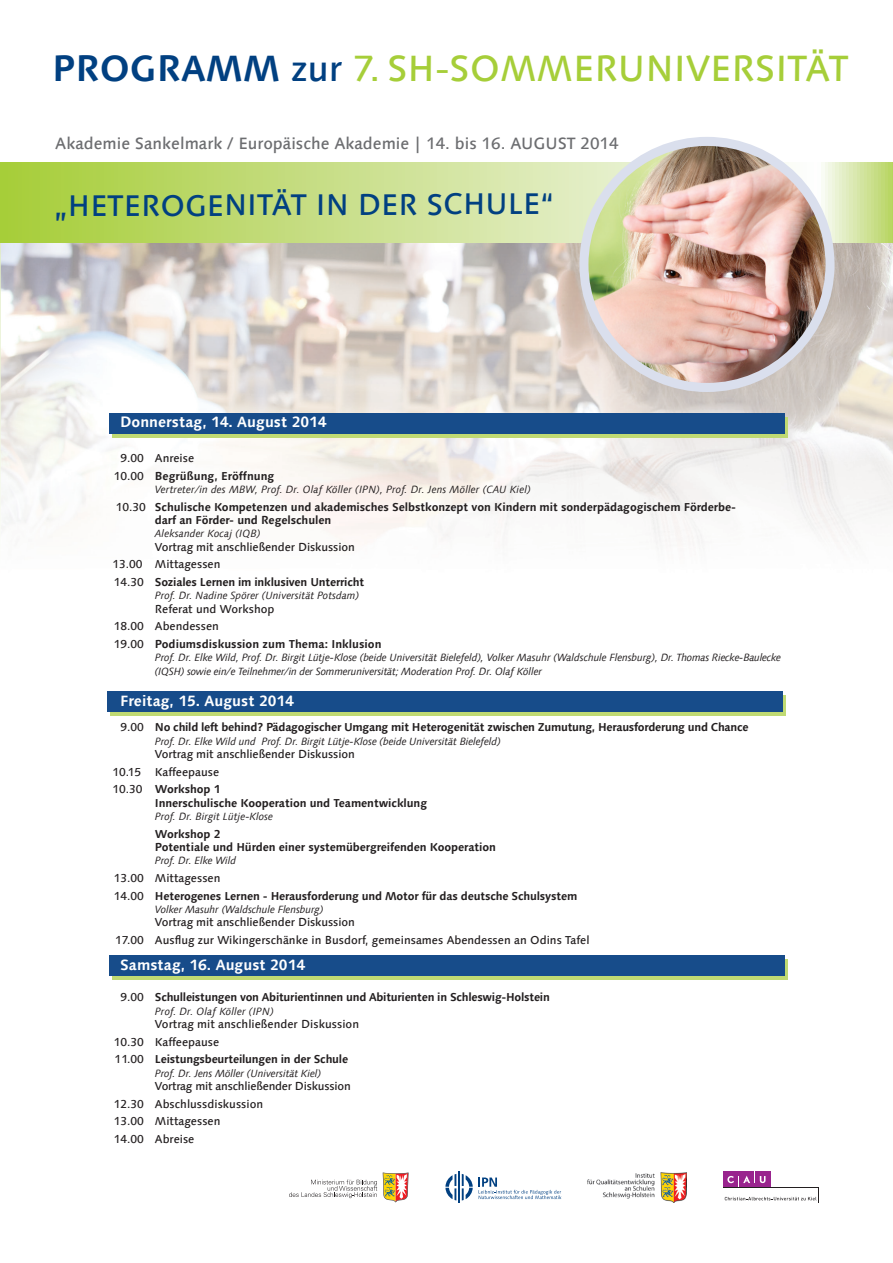
<style>
.page{position:relative;width:893px;height:1263px;background:#fff}
.page>*{position:absolute;margin:0;border:0;box-sizing:border-box;transform-origin:0 0}
.t1{font:500 36.75px "Linotype Syntax Com";color:#a6ce39}
.t2{font:500 30px "Linotype Syntax Com";letter-spacing:-.005em;color:#014081}
.t3{font:500 16.5px "Linotype Syntax Com";color:#6c6d70}
.t4{font:700 15px "Linotype Syntax Com";color:#fff}
.t5{font:500 11.55px/17.5px "Linotype Syntax Com";color:#231f20}
.t6{font:700 11.55px/13.4px "Linotype Syntax Com";letter-spacing:-.02em;color:#231f20}
.t7{font:700 11.55px/17.5px "Linotype Syntax Com";color:#231f20}
.t8{font:italic 10.5px/13.4px "Linotype Syntax Com";letter-spacing:-.02em;color:#231f20}
.t9{font:italic 10.5px "Linotype Syntax Com";color:#231f20}
.s1{font-weight:700;color:#014081}
.s2{color:#014081}
.s3{font-weight:500}
.s4{font-weight:700}
</style>
<div class="page">
<svg style="left:0;top:243px;width:893px;height:303px"></svg>
<svg style="left:0;top:163px;width:893px;height:80px;background:#c7de86"></svg>
<svg style="left:383px;top:1172px;width:25px;height:30px"></svg>
<svg style="left:289px;top:1180px;width:88px;height:18px"></svg>
<div style="left:723px;top:1171px;width:48px;height:17px;background:#99248e"></div>
<svg style="left:727px;top:1171px;width:38px;height:16px"></svg>
<div style="left:723px;top:1187px;width:95px;height:16px;background:#231f20"></div>
<div style="left:723px;top:1188px;width:95px;height:15px;background:#fff"></div>
<svg style="left:725px;top:1197px;width:91px;height:3px"></svg>
<svg style="left:445px;top:1174px;width:11px;height:26px"></svg>
<svg style="left:462px;top:1174px;width:99px;height:26px"></svg>
<hr style="left:458px;top:1171px;width:2px;height:32px;background:#014081">
<img style="left:587px;top:1172px;width:99px;height:31px">
<img style="left:584px;top:141px;width:246px;height:246px;border-radius:123px">
<div style="left:579px;top:137px;width:255px;height:255px;border:9px solid #dadfed;border-radius:50%"></div>
<div style="left:113px;top:417px;width:675px;height:21px;background:#c0da73"></div>
<div style="left:109px;top:413px;width:675px;height:21px;background:#174c8a"></div>
<div style="left:111px;top:695px;width:675px;height:21px;background:#c0da73"></div>
<div style="left:107px;top:691px;width:675px;height:21px;background:#174c8a"></div>
<svg style="left:113px;top:959px;width:675px;height:20px;background:#95b678"></svg>
<div style="left:109px;top:955px;width:675px;height:20px;background:#174c8a"></div>
<h1 class="t1" style="left:52px;top:45px;width:798px"><span class="s1">PROGRAMM</span> <span class="s2">zur</span> 7. SH-SOMMERUNIVERSITÄT</h1>
<h3 class="t3" style="left:55px;top:133px;width:565px">Akademie Sankelmark / Europäische Akademie | 14. bis 16. AUGUST 2014</h3>
<h2 class="t2" style="left:54px;top:186px;width:502px">„HETEROGENITÄT IN DER SCHULE“</h2>
<p class="t4" style="left:120px;top:413px;width:208px">Donnerstag, 14. August 2014</p>
<p class="t7" style="left:114px;top:449px;width:162px;text-indent:7px"><span class="s3">9.00 Anreise<br>10.00</span> Begrüßung, Eröffnung</p>
<p class="t9" style="left:155px;top:483px;width:378px">Vertreter/in des MBW, Prof. Dr. Olaf Köller (IPN), Prof. Dr. Jens Möller (CAU Kiel)</p>
<p class="t6" style="left:155px;top:500px;width:583px;text-indent:-39px"><span class="s3">10.30</span> Schulische Kompetenzen und akademisches Selbstkonzept von Kindern mit sonderpädagogischem Förderbe&shy;darf an Förder- und Regelschulen</p>
<p class="t9" style="left:155px;top:527px;width:107px">Aleksander Kocaj (IQB)</p>
<p class="t5" style="left:112px;top:538px;width:253px;text-indent:43px">Vortrag mit anschließender Diskussion<br>13.00 Mittagessen<br>14.30 <span class="s4">Soziales Lernen im inklusiven Unterricht</span></p>
<p class="t8" style="left:155px;top:589px;width:206px">Prof. Dr. Nadine Spörer (Universität Potsdam)</p>
<p class="t5" style="left:114px;top:600px;width:269px;text-indent:41px">Referat und Workshop<br>18.00 Abendessen<br>19.00 <span class="s4">Podiumsdiskussion zum Thema: Inklusion</span></p>
<p class="t8" style="left:155px;top:651px;width:628px">Prof. Dr. Elke Wild, Prof. Dr. Birgit Lütje-Klose (beide Universität Bielefeld), Volker Masuhr (Waldschule Flensburg), Dr. Thomas Riecke-Baulecke (IQSH) sowie ein/e Teilnehmer/in der Sommeruniversität; Moderation Prof. Dr. Olaf Köller</p>
<p class="t4" style="left:120px;top:691px;width:175px">Freitag, 15. August 2014</p>
<p class="t6" style="left:120px;top:720px;width:630px"><span class="s3">9.00</span> No child left behind? Pädagogischer Umgang mit Heterogenität zwischen Zumutung, Herausforderung und Chance</p>
<p class="t8" style="left:155px;top:734px;width:347px">Prof. Dr. Elke Wild und Prof. Dr. Birgit Lütje-Klose (beide Universität Bielefeld)</p>
<p class="t5" style="left:112px;top:745px;width:244px;text-indent:43px">Vortrag mit anschließender Diskussion<br>10.15 Kaffeepause<br>10.30 <span class="s4">Workshop 1</span></p>
<p class="t6" style="left:155px;top:796px;width:274px">Innerschulische Kooperation und Teamentwicklung</p>
<p class="t8" style="left:155px;top:810px;width:120px">Prof. Dr. Birgit Lütje-Klose</p>
<p class="t6" style="left:155px;top:827px;width:343px">Workshop 2<br>Potentiale und Hürden einer systemübergreifenden Kooperation</p>
<p class="t8" style="left:155px;top:854px;width:83px">Prof. Dr. Elke Wild</p>
<p class="t6" style="left:114px;top:869px;width:465px;line-height:17.5px"><span class="s3">13.00 Mittagessen<br>14.00</span> Heterogenes Lernen - Herausforderung und Motor für das deutsche Schulsystem</p>
<p class="t8" style="left:155px;top:902px;width:170px">Volker Masuhr (Waldschule Flensburg)</p>
<p class="t5" style="left:115px;top:913px;width:476px;text-indent:40px">Vortrag mit anschließender Diskussion<br>17.00 Ausflug zur Wikingerschänke in Busdorf, gemeinsames Abendessen an Odins Tafel</p>
<p class="t4" style="left:120px;top:955px;width:186px">Samstag, 16. August 2014</p>
<p class="t6" style="left:120px;top:990px;width:431px"><span class="s3">9.00</span> Schulleistungen von Abiturientinnen und Abiturienten in Schleswig-Holstein</p>
<p class="t9" style="left:155px;top:1005px;width:120px">Prof. Dr. Olaf Köller (IPN)</p>
<p class="t5" style="left:114px;top:1015px;width:247px;text-indent:41px">Vortrag mit anschließender Diskussion<br>10.30 Kaffeepause<br>11.00 <span class="s4">Leistungsbeurteilungen in der Schule</span></p>
<p class="t8" style="left:155px;top:1066px;width:168px">Prof. Dr. Jens Möller (Universität Kiel)</p>
<p class="t5" style="left:114px;top:1077px;width:239px;text-indent:41px">Vortrag mit anschließender Diskussion<br>12.30 Abschlussdiskussion<br>13.00 Mittagessen<br>14.00 Abreise</p>
</div>
